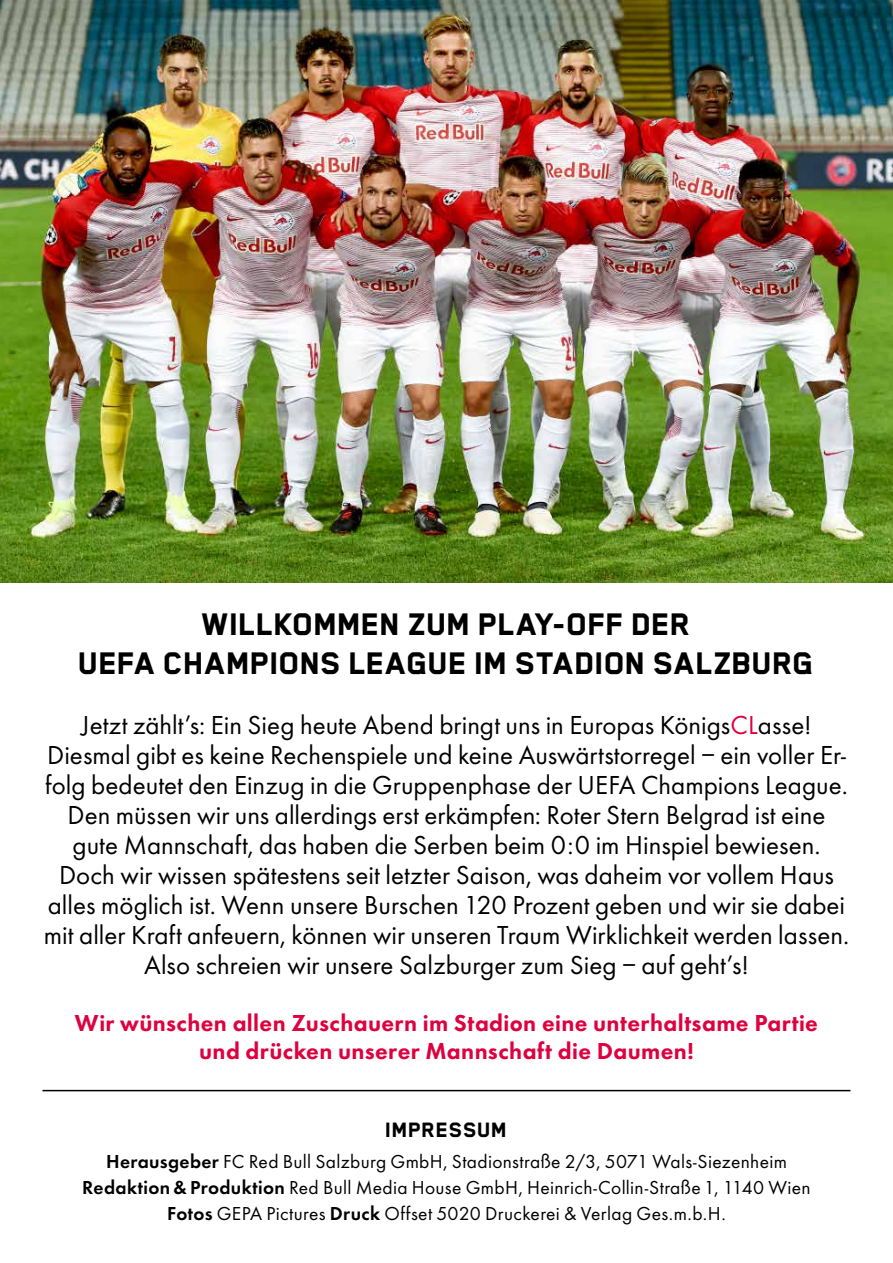
<style>
.page{position:relative;width:893px;height:1263px;background:#fff}
.page>*{position:absolute;margin:0;border:0;box-sizing:border-box;transform-origin:0 0}
.t1{font:800 36px/39px "Blender Pro";letter-spacing:.005em;color:#000;text-align:center}
.t2{font:27px/30px "Futura EFME";color:#000;text-align:center}
.t3{font:800 24px/27.6px "Futura EFME";letter-spacing:.015em;color:#dd013f;text-align:center}
.t4{font:800 24px "Blender Pro";letter-spacing:.025em;color:#000}
.t5{font:19.5px/26.1px "Futura EFME";letter-spacing:.015em;color:#000;text-align:center}
.s1{color:#dd013f}
.s2{font-weight:600}
</style>
<div class="page">
<hr style="left:43px;top:1090px;width:807px;height:1px;background:#000">
<img style="left:0;top:0;width:893px;height:583px">
<h1 class="t1" style="left:79px;top:604px;width:737px">WILLKOMMEN ZUM PLAY-OFF DER<br>UEFA CHAMPIONS LEAGUE IM STADION SALZBURG</h1>
<p class="t2" style="left:44px;top:709px;width:807px">Jetzt zählt’s: Ein Sieg heute Abend bringt uns in Europas Königs<span class="s1">CL</span>asse!<br>Diesmal gibt es keine Rechenspiele und keine Auswärtstorregel – ein voller Er&shy;folg bedeutet den Einzug in die Gruppenphase der UEFA Champions League.<br>Den müssen wir uns allerdings erst erkämpfen: Roter Stern Belgrad ist eine gute Mannschaft, das haben die Serben beim 0:0 im Hinspiel bewiesen.<br>Doch wir wissen spätestens seit letzter Saison, was daheim vor vollem Haus alles möglich ist. Wenn unsere Burschen 120 Prozent geben und wir sie dabei mit aller Kraft anfeuern, können wir unseren Traum Wirklichkeit werden lassen.<br>Also schreien wir unsere Salzburger zum Sieg – auf geht’s!</p>
<p class="t3" style="left:75px;top:1009px;width:744px">Wir wünschen allen Zuschauern im Stadion eine unterhaltsame Partie und drücken unserer Mannschaft die Daumen!</p>
<p class="t4" style="left:386px;top:1117px;width:123px">IMPRESSUM</p>
<p class="t5" style="left:82px;top:1148px;width:730px"><span class="s2">Herausgeber</span> FC Red Bull Salzburg GmbH, Stadionstraße 2/3, 5071 Wals-Siezenheim<br><span class="s2">Redaktion &amp; Produktion</span> Red Bull Media House GmbH, Heinrich-Collin-Straße 1, 1140 Wien<br><span class="s2">Fotos</span> GEPA Pictures <span class="s2">Druck</span> Offset 5020 Druckerei &amp; Verlag Ges.m.b.H.</p>
</div>
